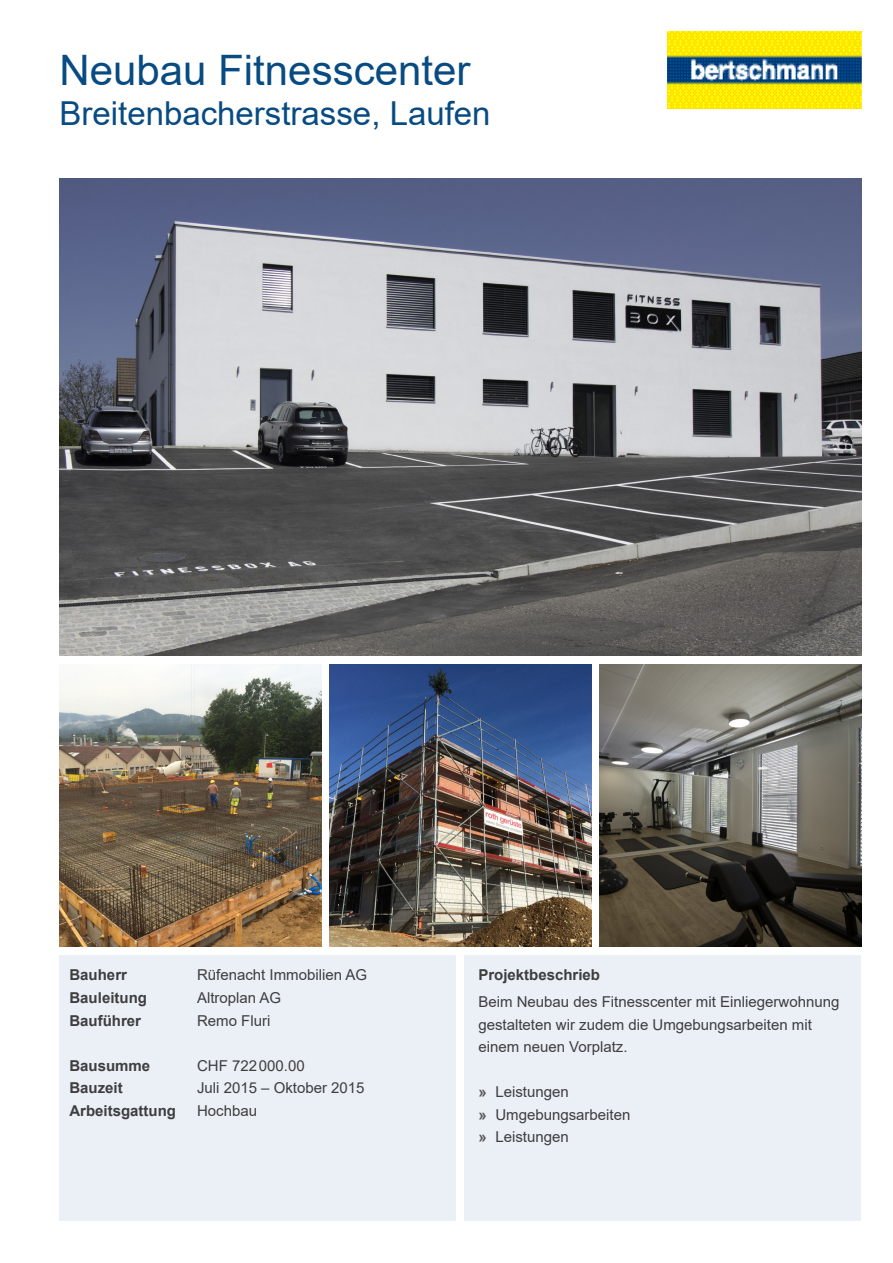
<style>
.page{position:relative;width:893px;height:1263px;background:#fff}
.page>*{position:absolute;margin:0;border:0;box-sizing:border-box;transform-origin:0 0}
.t1{font:42px "Arial";color:#084b82}
.t2{font:33px "Arial";color:#084b82}
.t3{font:15px/22.5px "Arial";color:#3e3e3f}
.t4{font:700 15px "Arial";color:#3e3e3f}
.s1{font-weight:700;color:#57585a}
</style>
<div class="page">
<img style="left:667px;top:32px;width:194px;height:76px">
<div style="left:60px;top:955px;width:396px;height:265px;background:#ebeff6"></div>
<div style="left:465px;top:955px;width:396px;height:265px;background:#ebeff6"></div>
<img style="left:600px;top:664px;width:261px;height:282px">
<img style="left:330px;top:664px;width:261px;height:282px">
<img style="left:60px;top:664px;width:261px;height:282px">
<img style="left:60px;top:179px;width:801px;height:477px">
<h1 class="t1" style="left:60px;top:42px;width:412px">Neubau Fitnesscenter</h1>
<h2 class="t2" style="left:60px;top:91px;width:433px">Breitenbacherstrasse, Laufen</h2>
<p class="t4" style="left:69px;top:965px;width:59px">Bauherr</p>
<p class="t3" style="left:197px;top:964px;width:172px">Rüfenacht Immobilien AG</p>
<p class="t4" style="left:69px;top:987px;width:79px">Bauleitung</p>
<p class="t3" style="left:197px;top:986px;width:86px">Altroplan AG</p>
<p class="t4" style="left:69px;top:1010px;width:73px">Bauführer</p>
<p class="t3" style="left:197px;top:1009px;width:75px">Remo Fluri</p>
<p class="t4" style="left:69px;top:1055px;width:82px">Bausumme</p>
<p class="t3" style="left:197px;top:1054px;width:109px">CHF 722000.00</p>
<p class="t4" style="left:69px;top:1077px;width:55px">Bauzeit</p>
<p class="t3" style="left:197px;top:1076px;width:169px">Juli 2015 – Oktober 2015</p>
<p class="t4" style="left:69px;top:1100px;width:108px">Arbeitsgattung</p>
<p class="t3" style="left:197px;top:1099px;width:62px">Hochbau</p>
<p class="t4" style="left:478px;top:965px;width:123px">Projektbeschrieb</p>
<p class="t3" style="left:478px;top:991px;width:362px">Beim Neubau des Fitnesscenter mit Einliegerwohnung gestalteten wir zudem die Umgebungsarbeiten mit einem neuen Vorplatz.</p>
<p class="t3" style="left:478px;top:1081px;width:154px"><span class="s1">»</span> Leistungen<br><span class="s1">»</span> Umgebungsarbeiten <span class="s1">»</span> Leistungen</p>
</div>
